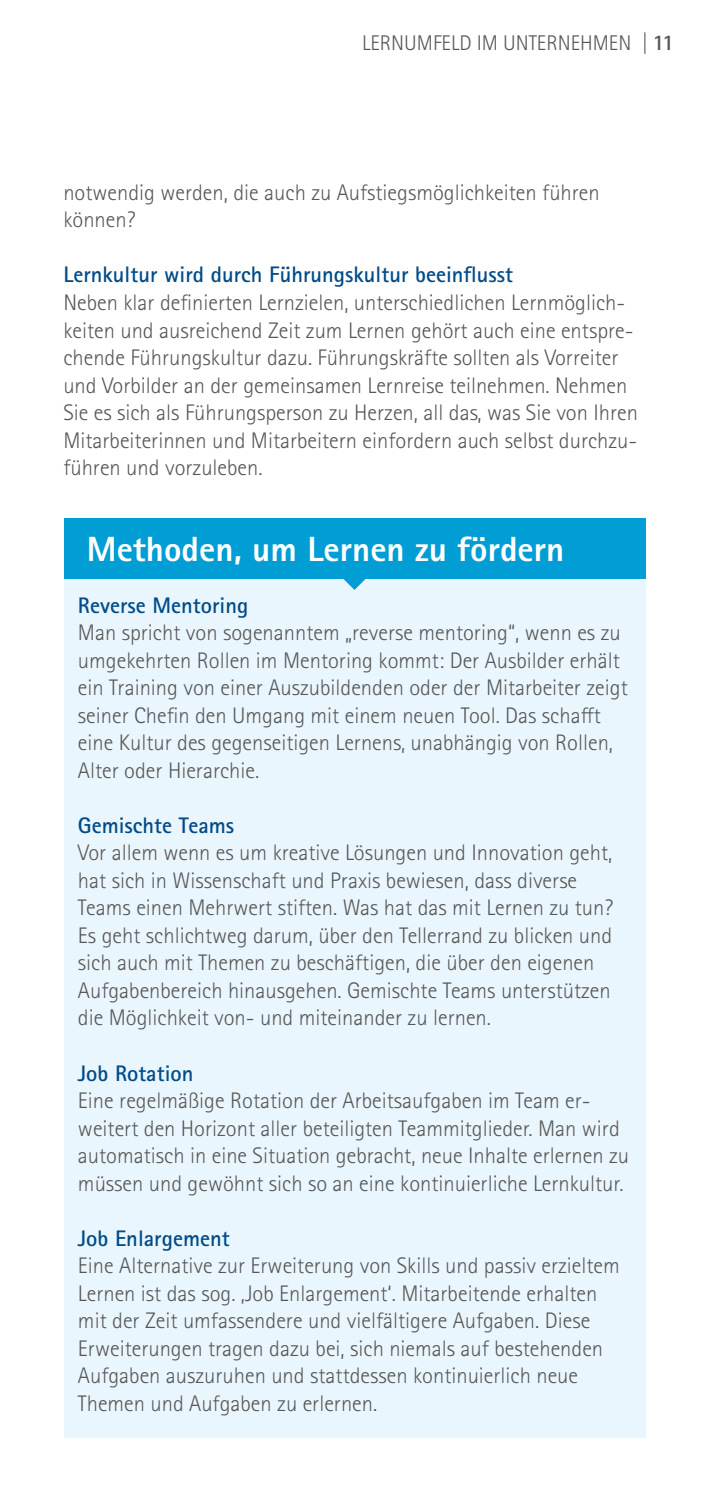
<style>
.page{position:relative;width:709px;height:1489px;background:#fff}
.page>*{position:absolute;margin:0;border:0;box-sizing:border-box;transform-origin:0 0}
.t1{font:800 35px "Rotis Sans Serif Std";color:#fff}
.t2{font:300 22.5px/27.5px "Rotis Sans Serif Std";color:#575756}
.t3{font:700 22.5px "Rotis Sans Serif Std";color:#004b88}
.t4{font:300 21.25px "Rotis Sans Serif Std";color:#575756}
.s1{font-weight:700;font-size:22.5px}
</style>
<div class="page">
<div style="left:64px;top:572px;width:581px;height:866px;background:#eaf6fd"></div>
<div style="left:64px;top:518px;width:581px;height:60px;background:#009ed4"></div>
<svg style="left:343px;top:578px;width:23px;height:12px"></svg>
<p class="t4" style="left:362px;top:31px;width:313px">Lernumfeld im Unternehmen | <span class="s1">11</span></p>
<p class="t2" style="left:63px;top:179px;width:538px">notwendig werden, die auch zu Aufstiegsmöglichkeiten führen können?</p>
<p class="t3" style="left:63px;top:260px;width:451px">Lernkultur wird durch Führungskultur beeinflusst</p>
<p class="t2" style="left:63px;top:289px;width:576px">Neben klar definierten Lernzielen, unterschiedlichen Lernmöglich&shy;keiten und ausreichend Zeit zum Lernen gehört auch eine entspre&shy;chende Führungskultur dazu. Führungskräfte sollten als Vorreiter und Vorbilder an der gemeinsamen Lernreise teilnehmen. Nehmen Sie es sich als Führungsperson zu Herzen, all das, was Sie von I hren M itarbeiterinnen und M itarbeitern einfordern auch selbst durchzu&shy;führen und vorzuleben.</p>
<h1 class="t1" style="left:87px;top:526px;width:479px">Methoden, um Lernen zu fördern</h1>
<p class="t3" style="left:78px;top:591px;width:172px">Reverse Mentoring</p>
<p class="t2" style="left:78px;top:619px;width:551px">Man spricht von sogenanntem „reverse mentoring“, wenn es zu umgekehrten Rollen im Mentoring kommt: Der Ausbilder erhält ein Training von einer Auszubildenden oder der M itarbeiter zeigt seiner Chefin den U mgang mit einem neuen Tool. Das schafft eine Kultur des gegenseitigen Lernens, unabhängig von Rollen, Alter oder Hierarchie.</p>
<p class="t3" style="left:78px;top:811px;width:158px">Gemischte Teams</p>
<p class="t2" style="left:78px;top:839px;width:537px">Vor allem wenn es um kreative Lösungen und I nnovation geht, hat sich in Wissenschaft und Praxis bewiesen, dass diverse Teams einen Mehrwert stiften. Was hat das mit Lernen zu tun?<br>Es geht schlichtweg darum, über den Tellerrand zu blicken und sich auch mit Themen zu beschäftigen, die über den eigenen Aufgabenbereich hinausgehen. Gemischte Teams unterstützen die Möglichkeit von- und miteinander zu lernen.</p>
<p class="t3" style="left:78px;top:1058px;width:117px">Job Rotation</p>
<p class="t2" style="left:78px;top:1086px;width:552px">Eine regelmäßige Rotation der Arbeitsaufgaben im Team er&shy;weitert den Horizont aller beteiligten Teammitglieder. Man wird automatisch in eine Situation gebracht, neue I nhalte erlernen zu müssen und gewöhnt sich so an eine kontinuierliche Lernkultur.</p>
<p class="t3" style="left:78px;top:1223px;width:153px">Job Enlargement</p>
<p class="t2" style="left:78px;top:1251px;width:543px">Eine Alternative zur Erweiterung von Skills und passiv erzieltem Lernen ist das sog. ‚Job Enlargement‘. M itarbeitende erhalten mit der Zeit umfassendere und vielfältigere Aufgaben. Diese Erweiterungen tragen dazu bei, sich niemals auf bestehenden Aufgaben auszuruhen und stattdessen kontinuierlich neue Themen und Aufgaben zu erlernen.</p>
</div>
